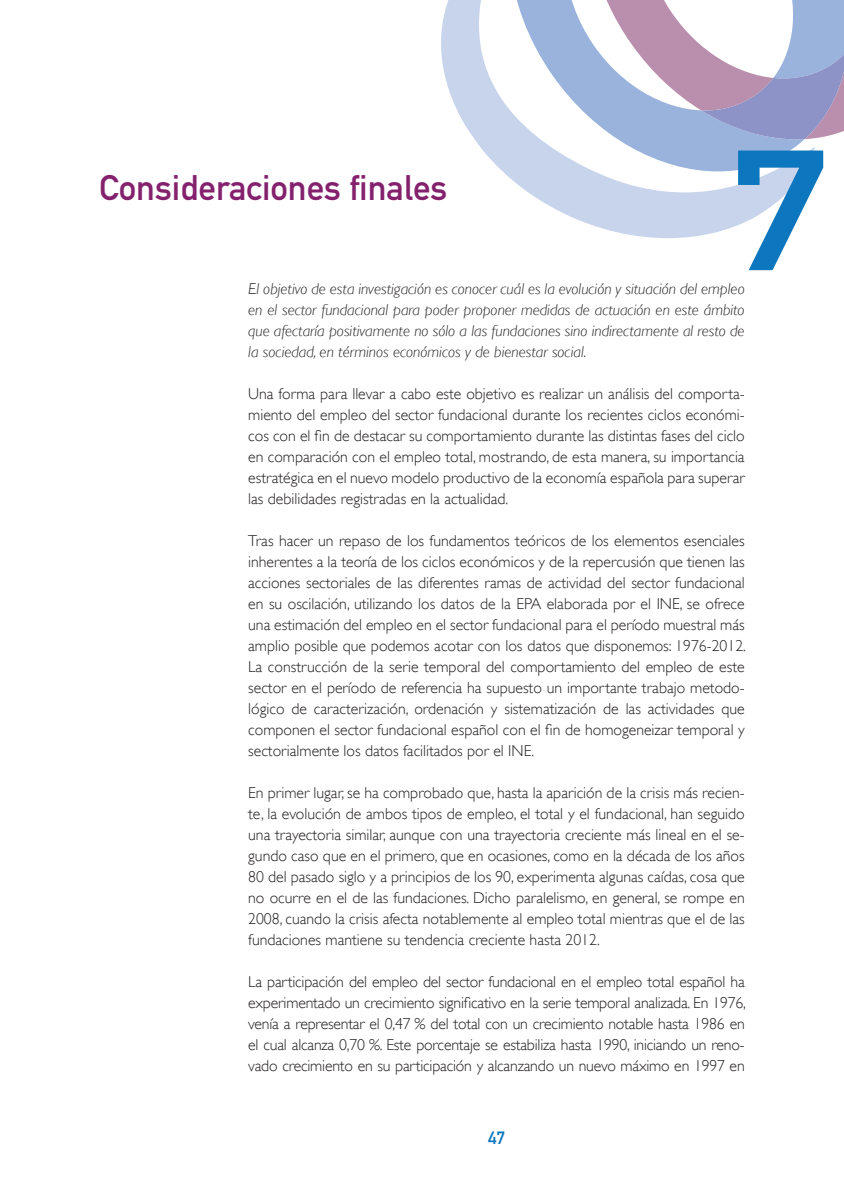
<style>
.page{position:relative;width:844px;height:1191px;background:#fff}
.page>*{position:absolute;margin:0;border:0;box-sizing:border-box;transform-origin:0 0}
.t1{font:168px "DIN Mittelschrift Std";color:#0c77be;scale:1.25 1}
.t2{font:35px "DIN Mittelschrift Std";color:#84216d}
.t3{font:17.5px "DIN Mittelschrift Std";color:#0c77be}
.t4{font:300 15.75px/21px "Gill Sans";color:#231f20;text-align:justify}
.t5{font:italic 300 15.75px/21px "Gill Sans";color:#231f20;text-align:justify}
</style>
<div class="page">
<svg style="left:441px;top:0;width:374px;height:238px"></svg>
<svg style="left:594px;top:0;width:249px;height:139px"></svg>
<h2 class="t2" style="left:99px;top:175px;width:349px">Consideraciones finales</h2>
<h1 class="t1" style="left:727px;top:149px;width:82px">7</h1>
<p class="t5" style="left:248px;top:278px;width:498px">El objetivo de esta investigación es conocer cuál es la evolución y situación del empleo en el sector fundacional para poder proponer medidas de actuación en este ámbito que afectaría positivamente no sólo a las fundaciones sino indirectamente al resto de la sociedad, en términos económicos y de bienestar social.</p>
<p class="t4" style="left:248px;top:383px;width:498px">Una forma para llevar a cabo este objetivo es realizar un análisis del comporta&shy;miento del empleo del sector fundacional durante los recientes ciclos económi&shy;cos con el fin de destacar su comportamiento durante las distintas fases del ciclo en comparación con el empleo total, mostrando, de esta manera, su importancia estratégica en el nuevo modelo productivo de la economía española para superar las debilidades registradas en la actualidad.</p>
<p class="t4" style="left:248px;top:530px;width:499px">Tras hacer un repaso de los fundamentos teóricos de los elementos esenciales inherentes a la teoría de los ciclos económicos y de la repercusión que tienen las acciones sectoriales de las diferentes ramas de actividad del sector fundacional en su oscilación, utilizando los datos de la EPA elaborada por el INE, se ofrece una estimación del empleo en el sector fundacional para el período muestral más amplio posible que podemos acotar con los datos que disponemos: 1976-2012.<br>La construcción de la serie temporal del comportamiento del empleo de este sector en el período de referencia ha supuesto un importante trabajo metodo&shy;lógico de caracterización, ordenación y sistematización de las actividades que componen el sector fundacional español con el fin de homogeneizar temporal y sectorialmente los datos facilitados por el INE.</p>
<p class="t4" style="left:248px;top:782px;width:498px">En primer lugar, se ha comprobado que, hasta la aparición de la crisis más recien&shy;te, la evolución de ambos tipos de empleo, el total y el fundacional, han seguido una trayectoria similar, aunque con una trayectoria creciente más lineal en el se&shy;gundo caso que en el primero, que en ocasiones, como en la década de los años 80 del pasado siglo y a principios de los 90, experimenta algunas caídas, cosa que no ocurre en el de las fundaciones. Dicho paralelismo, en general, se rompe en 2008, cuando la crisis afecta notablemente al empleo total mientras que el de las fundaciones mantiene su tendencia creciente hasta 2012.</p>
<p class="t4" style="left:248px;top:971px;width:499px">La participación del empleo del sector fundacional en el empleo total español ha experimentado un crecimiento significativo en la serie temporal analizada. En 1976, venía a representar el 0,47 % del total con un crecimiento notable hasta 1986 en el cual alcanza 0,70 %. Este porcentaje se estabiliza hasta 1990, iniciando un reno&shy;vado crecimiento en su participación y alcanzando un nuevo máximo en 1997 en</p>
<p class="t3" style="left:488px;top:1131px;width:18px">47</p>
</div>
